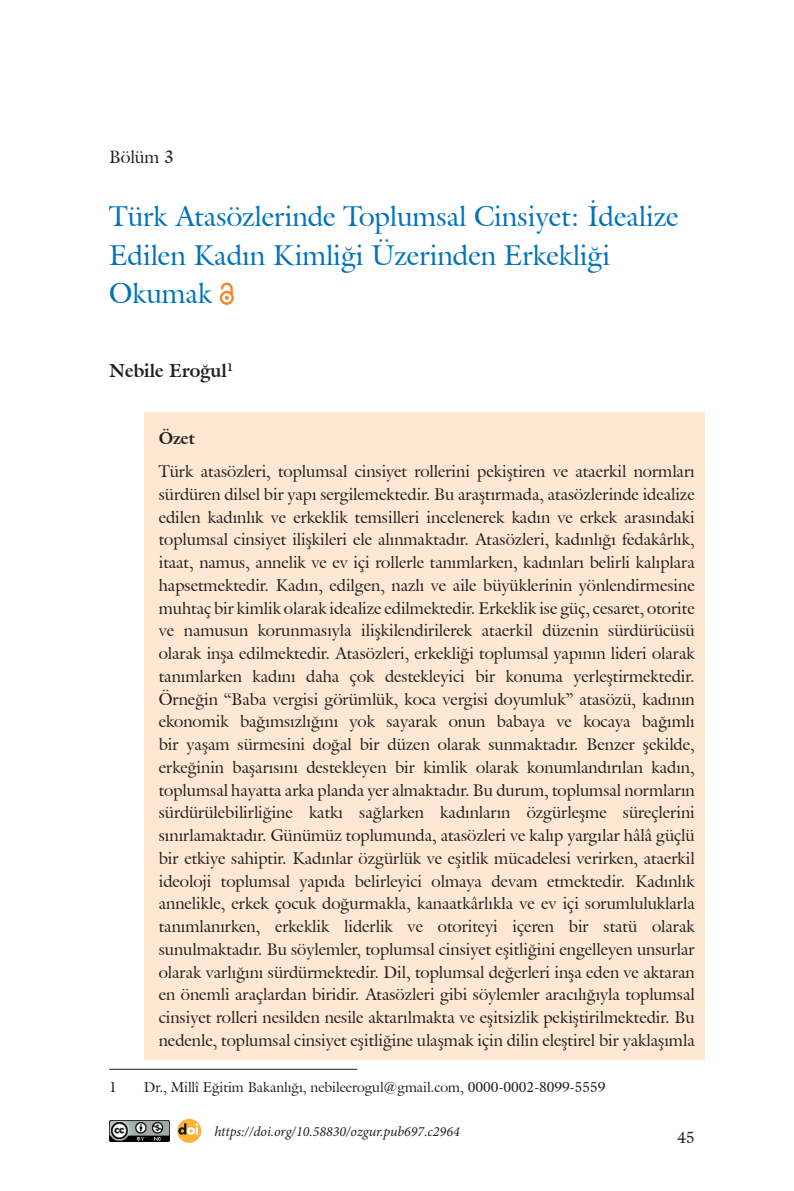
<style>
.page{position:relative;width:794px;height:1191px;background:#fff}
.page>*{position:absolute;margin:0;border:0;box-sizing:border-box;transform-origin:0 0}
.t1{font:28px/38.5px "Galliard IT Cby BT";color:#0072bc}
.t2{font:700 18.38px "Galliard IT Cby BT";color:#231f20}
.t3{font:17.5px "Galliard IT Cby BT";color:#231f20}
.t4{font:16.62px/22.8px "Galliard IT Cby BT";color:#231f20;text-align:justify}
.t5{font:700 16.62px "Galliard IT Cby BT";color:#231f20}
.t6{font:15.75px "Galliard IT Cby BT";color:#231f20}
.t7{font:14px "Galliard IT Cby BT";color:#231f20}
.t8{font:italic 14px "Minion Pro";color:#231f20}
</style>
<div class="page">
<div style="left:144px;top:412px;width:560px;height:46px;background:#fee8d3"></div>
<div style="left:144px;top:444px;width:560px;height:616px;background:#fee8d3"></div>
<svg style="left:220px;top:282px;width:14px;height:23px"></svg>
<hr style="left:109px;top:1068px;width:248px;height:1px;background:#231f20">
<img style="left:109px;top:1120px;width:60px;height:21px">
<svg style="left:177px;top:1118px;width:24px;height:24px"></svg>
<svg style="left:178px;top:1123px;width:20px;height:11px"></svg>
<p class="t3" style="left:109px;top:145px;width:66px">Bölüm 3</p>
<h1 class="t1" style="left:109px;top:197px;width:571px">Türk Atasözlerinde Toplumsal Cinsiyet: İdealize<br>Edilen Kadın Kimliği Üzerinden Erkekliği<br>Okumak</h1>
<p class="t2" style="left:109px;top:359px;width:126px">Nebile Eroğul<sup>1</sup></p>
<p class="t5" style="left:159px;top:428px;width:38px">Özet</p>
<p class="t4" style="left:159px;top:460px;width:537px">Türk atasözleri, toplumsal cinsiyet rollerini pekiştiren ve ataerkil normları sürdüren dilsel bir yapı sergilemektedir. Bu araştırmada, atasözlerinde idealize edilen kadınlık ve erkeklik temsilleri incelenerek kadın ve erkek arasındaki toplumsal cinsiyet ilişkileri ele alınmaktadır. Atasözleri, kadınlığı fedakârlık, itaat, namus, annelik ve ev içi rollerle tanımlarken, kadınları belirli kalıplara hapsetmektedir. Kadın, edilgen, nazlı ve aile büyüklerinin yönlendirmesine muhtaç bir kimlik olarak idealize edilmektedir. Erkeklik ise güç, cesaret, otorite ve namusun korunmasıyla ilişkilendirilerek ataerkil düzenin sürdürücüsü olarak inşa edilmektedir. Atasözleri, erkekliği toplumsal yapının lideri olarak tanımlarken kadını daha çok destekleyici bir konuma yerleştirmektedir.<br>Örneğin “Baba vergisi görümlük, koca vergisi doyumluk” atasözü, kadının ekonomik bağımsızlığını yok sayarak onun babaya ve kocaya bağımlı bir yaşam sürmesini doğal bir düzen olarak sunmaktadır. Benzer şekilde, erkeğinin başarısını destekleyen bir kimlik olarak konumlandırılan kadın, toplumsal hayatta arka planda yer almaktadır. Bu durum, toplumsal normların sürdürülebilirliğine katkı sağlarken kadınların özgürleşme süreçlerini sınırlamaktadır. Günümüz toplumunda, atasözleri ve kalıp yargılar hâlâ güçlü bir etkiye sahiptir. Kadınlar özgürlük ve eşitlik mücadelesi verirken, ataerkil ideoloji toplumsal yapıda belirleyici olmaya devam etmektedir. Kadınlık annelikle, erkek çocuk doğurmakla, kanaatkârlıkla ve ev içi sorumluluklarla tanımlanırken, erkeklik liderlik ve otoriteyi içeren bir statü olarak sunulmaktadır. Bu söylemler, toplumsal cinsiyet eşitliğini engelleyen unsurlar olarak varlığını sürdürmektedir. Dil, toplumsal değerleri inşa eden ve aktaran en önemli araçlardan biridir. Atasözleri gibi söylemler aracılığıyla toplumsal cinsiyet rolleri nesilden nesile aktarılmakta ve eşitsizlik pekiştirilmektedir. Bu nedenle, toplumsal cinsiyet eşitliğine ulaşmak için dilin eleştirel bir yaklaşımla</p>
<p class="t7" style="left:109px;top:1077px;width:9px">1</p>
<p class="t7" style="left:144px;top:1077px;width:463px">Dr., Millî Eğitim Bakanlığı, nebileerogul@gmail.com, 0000-0002-8099-5559</p>
<p class="t8" style="left:214px;top:1121px;width:247px">https://doi.org/10.58830/ozgur.pub697.c2964</p>
<p class="t6" style="left:677px;top:1127px;width:19px">45</p>
</div>
